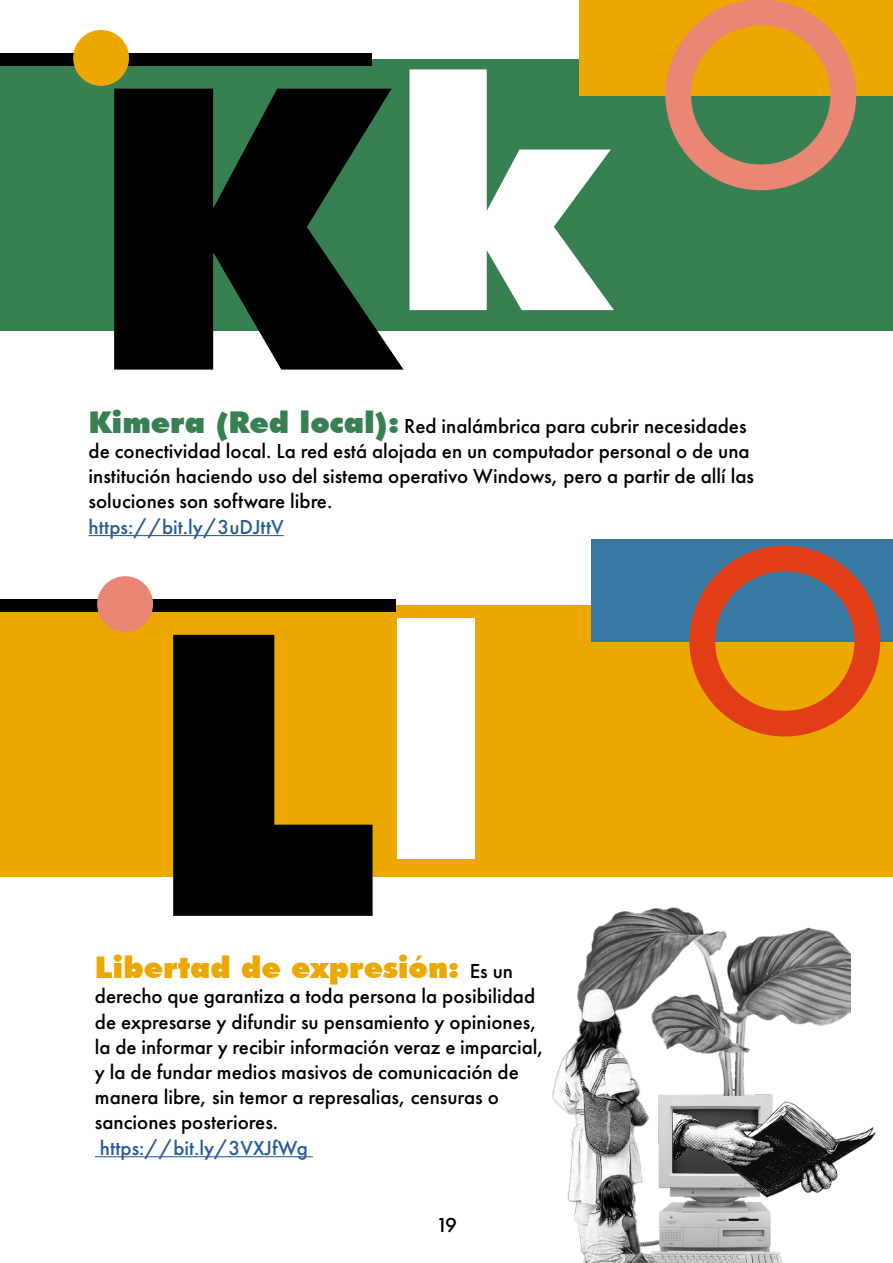
<style>
.page{position:relative;width:893px;height:1263px;background:#fff}
.page>*{position:absolute;margin:0;border:0;box-sizing:border-box;transform-origin:0 0}
.t1{font:900 393px "Futura BT";color:#000}
.t2{font:900 30px "Futura BT";color:#eca700}
.t3{font:500 21px/25.2px "Futura PT";color:#000}
.t4{font:500 21px "Futura PT";color:#275b9b}
.s1{font-family:"Futura BT";font-weight:900;font-size:30px;color:#378052}
.s2{font-size:318px;color:#fff}
.s3{font-family:"Futura PT";font-weight:500;font-size:21px;color:#000}
</style>
<div class="page">
<div style="left:0;top:60px;width:893px;height:271px;background:#378052"></div>
<div style="left:580px;top:0;width:313px;height:95px;background:#eca700"></div>
<svg style="left:665px;top:0;width:191px;height:190px"></svg>
<div style="left:0;top:53px;width:372px;height:13px;background:#000"></div>
<div style="left:73px;top:30px;width:56px;height:56px;background:#eca700;border-radius:50%"></div>
<hr style="left:89px;top:535px;width:195px;height:1px;background:#275b9b">
<img style="left:674px;top:1208px;width:109px;height:55px">
<img style="left:583px;top:907px;width:267px;height:162px">
<img style="left:552px;top:979px;width:122px;height:284px">
<img style="left:674px;top:1069px;width:202px;height:139px">
<hr style="left:95px;top:1156px;width:218px;height:1px;background:#275b9b">
<div style="left:0;top:606px;width:893px;height:271px;background:#eca700"></div>
<div style="left:592px;top:539px;width:301px;height:103px;background:#3778a2"></div>
<svg style="left:689px;top:546px;width:191px;height:190px"></svg>
<div style="left:0;top:600px;width:396px;height:12px;background:#000"></div>
<div style="left:97px;top:576px;width:56px;height:56px;background:#e98674;border-radius:50%"></div>
<h1 class="t1" style="left:88px;top:-9px;width:523px">K<sup>k</sup></h1>
<p class="t3" style="left:89px;top:413px;width:667px"><span class="s1">Kimera (Red local):</span> Red inalámbrica para cubrir necesidades de conectividad local. La red está alojada en un computador personal o de una institución haciendo uso del sistema operativo Windows, pero a partir de allí las soluciones son software libre.</p>
<p class="t4" style="left:89px;top:514px;width:197px">https://bit.ly/3uDJttV</p>
<h1 class="t1" style="left:147px;top:537px;width:348px">L<span class="s2">l</span></h1>
<h2 class="t2" style="left:95px;top:949px;width:420px">Libertad de expresión: <span class="s3">Es un</span></h2>
<p class="t3" style="left:95px;top:984px;width:451px">derecho que garantiza a toda persona la posibilidad de expresarse y difundir su pensamiento y opiniones, la de informar y recibir información veraz e imparcial, y la de fundar medios masivos de comunicación de manera libre, sin temor a represalias, censuras o sanciones posteriores.</p>
<p class="t4" style="left:100px;top:1135px;width:210px">https://bit.ly/3VXJfWg</p>
<p class="t3" style="left:436px;top:1212px;width:22px">19</p>
</div>
